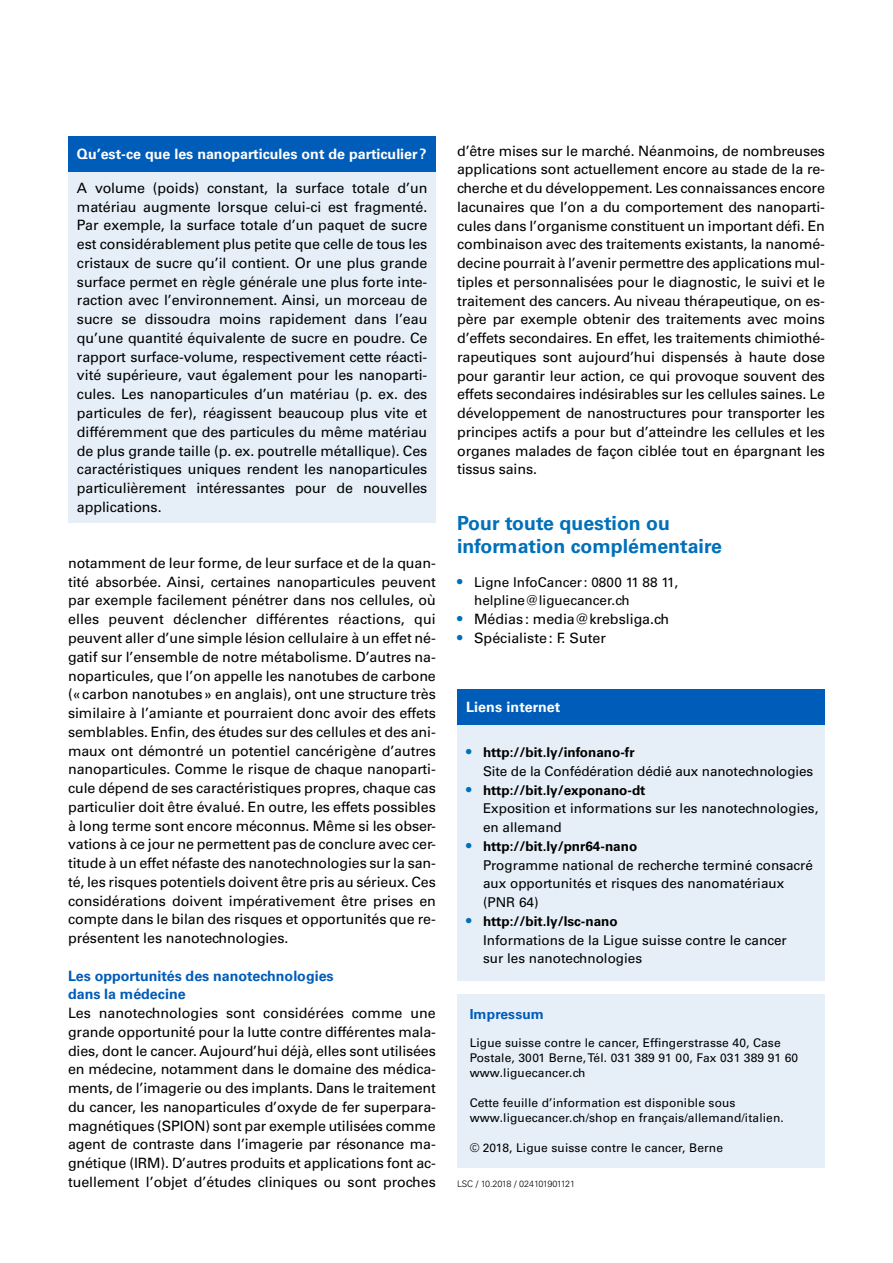
<style>
.page{position:relative;width:893px;height:1263px;background:#fff}
.page>*{position:absolute;margin:0;border:0;box-sizing:border-box;transform-origin:0 0}
.t1{font:700 19.5px/22.5px "Univers LT Std";color:#0070ba}
.t2{font:14.25px/18.8px "Univers LT Std";letter-spacing:-.005em;color:#000;text-align:justify}
.t3{font:700 14.25px "Univers LT Std";color:#fff}
.t4{font:700 14.25px/18.8px "Univers LT Std";color:#005cb9}
.t5{font:700 13.8px "Univers LT Std";letter-spacing:.01em;color:#005cb9}
.t6{font:13.5px/18.8px "Univers LT Std";color:#000}
.t7{font:12px/15px "Univers LT Std";letter-spacing:.01em;color:#000}
.t8{font:300 9px "Univers LT Std";letter-spacing:-.04em;color:#000}
.s1{font-size:15px;color:#0070ba}
.s2{font-weight:700}
</style>
<div class="page">
<div style="left:457px;top:995px;width:368px;height:173px;background:#e6eff8"></div>
<div style="left:68px;top:142px;width:368px;height:381px;background:#e6eff8"></div>
<div style="left:68px;top:137px;width:368px;height:35px;background:#005cb9"></div>
<div style="left:457px;top:695px;width:368px;height:285px;background:#e6eff8"></div>
<div style="left:457px;top:689px;width:368px;height:35px;background:#005cb9"></div>
<p class="t3" style="left:77px;top:146px;width:351px">Qu’est-ce que les nanoparticules ont de particulier ?</p>
<p class="t2" style="left:77px;top:179px;width:352px">A volume (poids) constant, la surface totale d’un matériau augmente lorsque celui-ci est fragmenté.<br>Par exemple, la surface totale d’un paquet de sucre est considérablement plus petite que celle de tous les cristaux de sucre qu’il contient. Or une plus grande surface permet en règle générale une plus forte inte&shy;raction avec l’environnement. Ainsi, un morceau de sucre se dissoudra moins rapidement dans l’eau qu’une quantité équivalente de sucre en poudre. Ce rapport surface-volume, respectivement cette réacti&shy;vité supérieure, vaut également pour les nanoparti&shy;cules. Les nanoparticules d’un matériau (p. ex. des particules de fer), réagissent beaucoup plus vite et différemment que des particules du même matériau de plus grande taille (p. ex. poutrelle métallique). Ces caractéristiques uniques rendent les nanoparticules particulièrement intéressantes pour de nouvelles applications.</p>
<p class="t2" style="left:68px;top:554px;width:369px">notamment de leur forme, de leur surface et de la quan&shy;tité absorbée. Ainsi, certaines nanoparticules peuvent par exemple facilement pénétrer dans nos cellules, où elles peuvent déclencher différentes réactions, qui peuvent aller d’une simple lésion cellulaire à un effet né&shy;gatif sur l’ensemble de notre métabolisme. D’autres na&shy;noparticules, que l’on appelle les nanotubes de carbone («carbon nanotubes» en anglais), ont une structure très similaire à l’amiante et pourraient donc avoir des effets semblables. Enfin, des études sur des cellules et des ani&shy;maux ont démontré un potentiel cancérigène d’autres nanoparticules. Comme le risque de chaque nanoparti&shy;cule dépend de ses caractéristiques propres, chaque cas particulier doit être évalué. En outre, les effets possibles à long terme sont encore méconnus. Même si les obser&shy;vations à ce jour ne permettent pas de conclure avec cer&shy;titude à un effet néfaste des nanotechnologies sur la san&shy;té, les risques potentiels doivent être pris au sérieux. Ces considérations doivent impérativement être prises en compte dans le bilan des risques et opportunités que re&shy;présentent les nanotechnologies.</p>
<p class="t4" style="left:68px;top:966px;width:267px">Les opportunités des nanotechnologies dans la médecine</p>
<p class="t2" style="left:68px;top:1004px;width:369px">Les nanotechnologies sont considérées comme une grande opportunité pour la lutte contre différentes mala&shy;dies, dont le cancer. Aujourd’hui déjà, elles sont utilisées en médecine, notamment dans le domaine des médica&shy;ments, de l’imagerie ou des implants. Dans le traitement du cancer, les nanoparticules d’oxyde de fer superpara&shy;magnétiques (SPION) sont par exemple utilisées comme agent de contraste dans l’imagerie par résonance ma&shy;gnétique (IRM). D’autres produits et applications font ac&shy;tuellement l’objet d’études cliniques ou sont proches</p>
<p class="t2" style="left:457px;top:141px;width:369px">d’être mises sur le marché. Néanmoins, de nombreuses applications sont actuellement encore au stade de la re&shy;cherche et du développement. Les connaissances encore lacunaires que l’on a du comportement des nanoparti&shy;cules dans l’organisme constituent un important défi. En combinaison avec des traitements existants, la nanomé&shy;decine pourrait à l’avenir permettre des applications mul&shy;tiples et personnalisées pour le diagnostic, le suivi et le traitement des cancers. Au niveau thérapeutique, on es&shy;père par exemple obtenir des traitements avec moins d’effets secondaires. En effet, les traitements chimiothé&shy;rapeutiques sont aujourd’hui dispensés à haute dose pour garantir leur action, ce qui provoque souvent des effets secondaires indésirables sur les cellules saines. Le développement de nanostructures pour transporter les principes actifs a pour but d’atteindre les cellules et les organes malades de façon ciblée tout en épargnant les tissus sains.</p>
<h1 class="t1" style="left:457px;top:512px;width:266px">Pour toute question ou information complémentaire</h1>
<p class="t6" style="left:474px;top:573px;width:206px;text-indent:-17px"><span class="s1">•</span> Ligne InfoCancer: 0800 11 88 11, helpline@liguecancer.ch</p>
<p class="t2" style="left:457px;top:610px;width:214px"><span class="s1">•</span> Médias : media@krebsliga.ch</p>
<p class="t2" style="left:457px;top:629px;width:150px"><span class="s1">•</span> Spécialiste: F. Suter</p>
<p class="t3" style="left:466px;top:698px;width:96px">Liens internet</p>
<p class="t6" style="left:483px;top:743px;width:332px;text-indent:-17px"><span class="s1">•</span> <span class="s2">http://bit.ly/infonano-fr<br></span>Site de la Confédération dédié aux nanotechnologies</p>
<p class="t6" style="left:483px;top:780px;width:337px;text-indent:-17px"><span class="s1">•</span> <span class="s2">http://bit.ly/exponano-dt<br></span>Exposition et informations sur les nanotechnologies, en allemand</p>
<p class="t6" style="left:483px;top:837px;width:331px;text-indent:-17px"><span class="s1">•</span> <span class="s2">http://bit.ly/pnr64-nano<br></span>Programme national de recherche terminé consacré aux opportunités et risques des nanomatériaux (PNR 64)</p>
<p class="t6" style="left:483px;top:912px;width:305px;text-indent:-17px"><span class="s1">•</span> <span class="s2">http://bit.ly/lsc-nano<br></span>Informations de la Ligue suisse contre le cancer sur les nanotechnologies</p>
<p class="t5" style="left:470px;top:1006px;width:76px">Impressum</p>
<p class="t7" style="left:470px;top:1035px;width:330px">Ligue suisse contre le cancer, Effingerstrasse 40, Case<br>Postale, 3001 Berne, Tél. 031 389 91 00, Fax 031 389 91 60 www.liguecancer.ch</p>
<p class="t7" style="left:470px;top:1095px;width:316px">Cette feuille d’information est disponible sous www.liguecancer.ch/shop en français/allemand/italien.</p>
<p class="t7" style="left:470px;top:1140px;width:255px">© 2018, Ligue suisse contre le cancer, Berne</p>
<p class="t8" style="left:457px;top:1178px;width:120px">LSC / 10.2018 / 024101901121</p>
</div>
